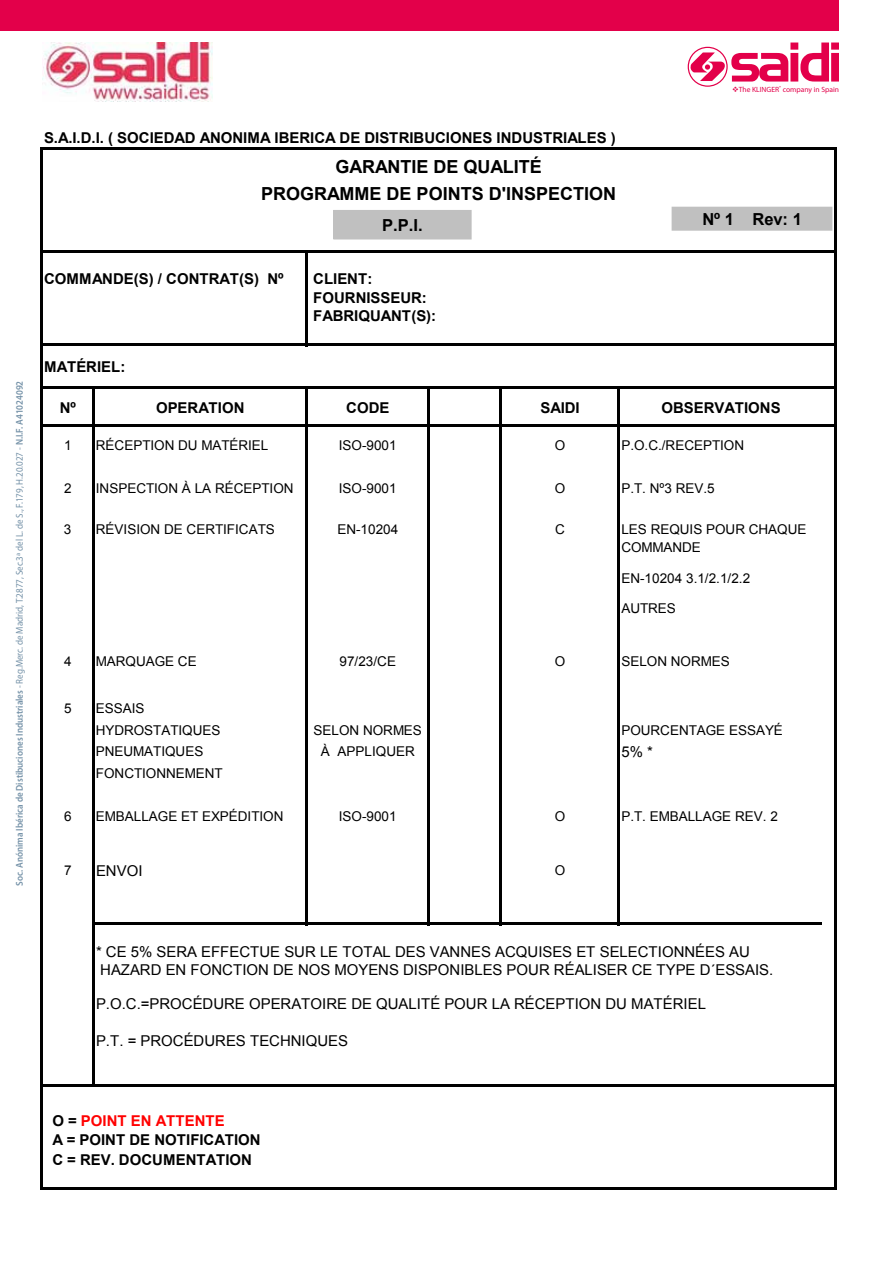
<style>
.page{position:relative;width:893px;height:1263px;background:#fff}
.page>*{position:absolute;margin:0;border:0;box-sizing:border-box;transform-origin:0 0}
.t1{font:700 18px/27.8px "Arial";color:#000;text-align:center}
.t2{font:700 16.5px "Arial";color:#000}
.t3{font:15px/18.6px "Arial";color:#000}
.t4{font:700 15px/18.6px "Arial";color:#000}
.t5{font:13.5px/18.6px "Arial";color:#000}
.t6{font:600 9.9px "Myriad Pro";color:#7592a8;scale:.91 1}
.t7{font:7.5px "Myriad Pro";color:#e3004a}
.s1{font-weight:400}
.s2{color:#f00}
</style>
<div class="page">
<hr style="left:305px;top:253px;width:3px;height:93px;background:#000">
<hr style="left:40px;top:147px;width:3px;height:1043px;background:#000">
<hr style="left:834px;top:150px;width:2px;height:1040px;background:#000">
<hr style="left:305px;top:389px;width:3px;height:536px;background:#000">
<hr style="left:92px;top:389px;width:3px;height:697px;background:#000">
<hr style="left:427px;top:389px;width:3px;height:536px;background:#000">
<hr style="left:499px;top:389px;width:3px;height:536px;background:#000">
<hr style="left:617px;top:389px;width:3px;height:536px;background:#000">
<hr style="left:43px;top:147px;width:793px;height:3px;background:#000">
<hr style="left:43px;top:250px;width:793px;height:3px;background:#000">
<hr style="left:43px;top:343px;width:793px;height:3px;background:#000">
<hr style="left:43px;top:386px;width:793px;height:3px;background:#000">
<hr style="left:43px;top:424px;width:793px;height:3px;background:#000">
<hr style="left:95px;top:922px;width:727px;height:3px;background:#000">
<hr style="left:43px;top:1084px;width:793px;height:2px;background:#000">
<hr style="left:43px;top:1187px;width:793px;height:3px;background:#000">
<div style="left:334px;top:210px;width:137px;height:29px;background:#c0c0c0"></div>
<div style="left:672px;top:207px;width:160px;height:23px;background:#c0c0c0"></div>
<div style="left:672px;top:207px;width:160px;height:24px;border:1px solid #c0c0c0"></div>
<img style="left:43px;top:43px;width:169px;height:58px">
<div style="left:0;top:0;width:839px;height:31px;background:#e3004a"></div>
<svg style="left:690px;top:52px;width:35px;height:29px"></svg>
<div style="left:688px;top:47px;width:40px;height:40px;border:1px solid #e3004a;border-radius:50%"></div>
<svg style="left:731px;top:43px;width:108px;height:39px"></svg>
<p class="t6" style="left:14px;top:886px;width:557px;rotate:-90deg">Soc. Anónima Ibérica de Distibuciones Industriales <span class="s1">- Reg.Merc. de Madrid, T.2877, Sec.3ª del L. de S., F.179, H.20.027 -</span> N.I.F. A41024092</p>
<p class="t4" style="left:44px;top:129px;width:573px">S.A.I.D.I. ( SOCIEDAD ANONIMA IBERICA DE DISTRIBUCIONES INDUSTRIALES )</p>
<p class="t7" style="left:732px;top:85px;width:108px">❖The KLINGER<sup>®</sup> company in Spain</p>
<p class="t1" style="left:261px;top:153px;width:357px">GARANTIE DE QUALITÉ<br>PROGRAMME DE POINTS D'INSPECTION</p>
<p class="t2" style="left:382px;top:214px;width:42px">P.P.I.</p>
<p class="t2" style="left:702px;top:208px;width:101px">Nº 1 Rev: 1</p>
<p class="t4" style="left:44px;top:270px;width:241px">COMMANDE(S) / CONTRAT(S) Nº</p>
<p class="t4" style="left:313px;top:270px;width:124px">CLIENT:<br>FOURNISSEUR:<br>FABRIQUANT(S):</p>
<p class="t4" style="left:44px;top:357px;width:83px">MATÉRIEL:</p>
<p class="t4" style="left:60px;top:399px;width:18px">Nº</p>
<p class="t4" style="left:156px;top:399px;width:90px">OPERATION</p>
<p class="t4" style="left:346px;top:399px;width:45px">CODE</p>
<p class="t4" style="left:540px;top:399px;width:41px">SAIDI</p>
<p class="t4" style="left:661px;top:399px;width:121px">OBSERVATIONS</p>
<p class="t5" style="left:64px;top:436px;width:9px">1</p>
<p class="t5" style="left:96px;top:436px;width:174px">RÉCEPTION DU MATÉRIEL</p>
<p class="t5" style="left:339px;top:436px;width:59px">ISO-9001</p>
<p class="t5" style="left:555px;top:436px;width:12px">O</p>
<p class="t5" style="left:621px;top:436px;width:124px">P.O.C./RECEPTION</p>
<p class="t5" style="left:64px;top:479px;width:9px">2</p>
<p class="t5" style="left:96px;top:479px;width:199px">INSPECTION À LA RÉCEPTION</p>
<p class="t5" style="left:339px;top:479px;width:59px">ISO-9001</p>
<p class="t5" style="left:555px;top:479px;width:12px">O</p>
<p class="t5" style="left:621px;top:479px;width:95px">P.T. Nº3 REV.5</p>
<p class="t5" style="left:64px;top:520px;width:9px">3</p>
<p class="t5" style="left:96px;top:520px;width:180px">RÉVISION DE CERTIFICATS</p>
<p class="t5" style="left:337px;top:520px;width:62px">EN-10204</p>
<p class="t5" style="left:555px;top:520px;width:11px">C</p>
<p class="t5" style="left:621px;top:520px;width:187px">LES REQUIS POUR CHAQUE<br>COMMANDE</p>
<p class="t5" style="left:621px;top:569px;width:130px">EN-10204 3.1/2.1/2.2</p>
<p class="t5" style="left:621px;top:599px;width:56px">AUTRES</p>
<p class="t5" style="left:64px;top:652px;width:9px">4</p>
<p class="t5" style="left:96px;top:652px;width:102px">MARQUAGE CE</p>
<p class="t5" style="left:340px;top:652px;width:58px">97/23/CE</p>
<p class="t5" style="left:555px;top:652px;width:12px">O</p>
<p class="t5" style="left:621px;top:652px;width:110px">SELON NORMES</p>
<p class="t5" style="left:64px;top:699px;width:9px">5</p>
<p class="t5" style="left:96px;top:697px;width:126px;line-height:21.8px">ESSAIS<br>HYDROSTATIQUES</p>
<p class="t5" style="left:314px;top:721px;width:110px">SELON NORMES</p>
<p class="t5" style="left:621px;top:721px;width:163px">POURCENTAGE ESSAYÉ</p>
<p class="t5" style="left:96px;top:742px;width:109px">PNEUMATIQUES</p>
<p class="t5" style="left:321px;top:742px;width:95px">À APPLIQUER</p>
<p class="t3" style="left:621px;top:743px;width:33px">5% *</p>
<p class="t5" style="left:96px;top:764px;width:128px">FONCTIONNEMENT</p>
<p class="t5" style="left:64px;top:807px;width:9px">6</p>
<p class="t5" style="left:96px;top:807px;width:189px">EMBALLAGE ET EXPÉDITION</p>
<p class="t5" style="left:339px;top:807px;width:59px">ISO-9001</p>
<p class="t5" style="left:555px;top:807px;width:12px">O</p>
<p class="t5" style="left:621px;top:807px;width:158px">P.T. EMBALLAGE REV. 2</p>
<p class="t5" style="left:64px;top:861px;width:9px">7</p>
<p class="t3" style="left:96px;top:861px;width:48px">ENVOI</p>
<p class="t5" style="left:555px;top:861px;width:12px">O</p>
<p class="t3" style="left:96px;top:942px;width:679px">* CE 5% SERA EFFECTUE SUR LE TOTAL DES VANNES ACQUISES ET SELECTIONNÉES AU<br>HAZARD EN FONCTION DE NOS MOYENS DISPONIBLES POUR RÉALISER CE TYPE D´ESSAIS.</p>
<p class="t3" style="left:96px;top:994px;width:611px">P.O.C.=PROCÉDURE OPERATOIRE DE QUALITÉ POUR LA RÉCEPTION DU MATÉRIEL</p>
<p class="t3" style="left:96px;top:1031px;width:254px">P.T. = PROCÉDURES TECHNIQUES</p>
<p class="t4" style="left:52px;top:1112px;width:210px;line-height:19.2px">O = <span class="s2">POINT EN ATTENTE<br></span>A = POINT DE NOTIFICATION<br>C = REV. DOCUMENTATION</p>
</div>
